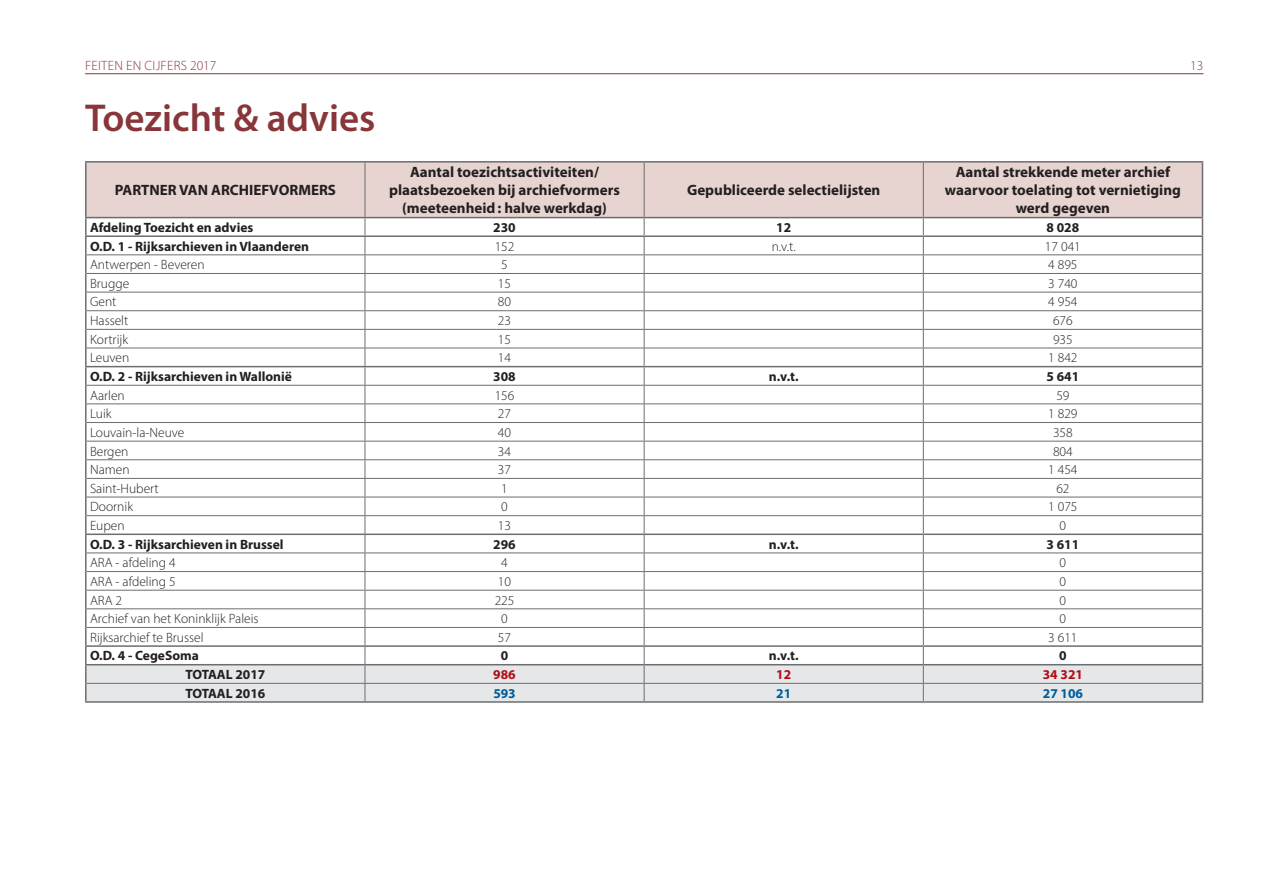
<style>
.page{position:relative;width:1263px;height:893px;background:#fff}
.page>*{position:absolute;margin:0;border:0;box-sizing:border-box;transform-origin:0 0}
.t1{font:600 39px "Myriad Pro";color:#883639}
.t2{font:700 15px/18px "Myriad Pro";color:#231f20;text-align:center}
.t3{font:300 13.5px "Myriad Pro";color:#231f20}
.t4{font:700 13.5px "Myriad Pro";color:#231f20}
.t5{font:300 13.5px "Myriad Pro";letter-spacing:.02em;color:#883639}
.t6{font:700 13.5px "Myriad Pro";color:#b00d15}
.t7{font:700 13.5px "Myriad Pro";color:#005d9c}
</style>
<div class="page">
<hr style="left:85px;top:73px;width:1118px;height:1px;background:#883639">
<div style="left:87px;top:163px;width:1115px;height:54px;background:#e7d4d0"></div>
<hr style="left:85px;top:701px;width:280px;height:2px;background:#6c6d70">
<hr style="left:365px;top:701px;width:279px;height:2px;background:#6c6d70">
<hr style="left:644px;top:701px;width:279px;height:2px;background:#6c6d70">
<hr style="left:923px;top:701px;width:280px;height:2px;background:#6c6d70">
<hr style="left:85px;top:161px;width:280px;height:2px;background:#6c6d70">
<hr style="left:85px;top:163px;width:2px;height:54px;background:#6c6d70">
<hr style="left:365px;top:161px;width:279px;height:2px;background:#6c6d70">
<hr style="left:644px;top:161px;width:279px;height:2px;background:#6c6d70">
<hr style="left:923px;top:161px;width:280px;height:2px;background:#6c6d70">
<hr style="left:1202px;top:163px;width:1px;height:54px;background:#6c6d70">
<hr style="left:85px;top:217px;width:280px;height:1px;background:#6c6d70">
<hr style="left:365px;top:217px;width:279px;height:1px;background:#6c6d70">
<hr style="left:644px;top:217px;width:279px;height:1px;background:#6c6d70">
<hr style="left:923px;top:217px;width:280px;height:1px;background:#6c6d70">
<hr style="left:365px;top:163px;width:1px;height:54px;background:#6c6d70">
<hr style="left:644px;top:163px;width:1px;height:54px;background:#6c6d70">
<hr style="left:923px;top:163px;width:1px;height:54px;background:#6c6d70">
<svg style="left:85px;top:218px;width:1118px;height:484px"></svg>
<hr style="left:87px;top:683px;width:278px;height:1px;background:#6c6d70">
<hr style="left:365px;top:683px;width:279px;height:1px;background:#6c6d70">
<hr style="left:644px;top:683px;width:279px;height:1px;background:#6c6d70">
<hr style="left:923px;top:683px;width:279px;height:1px;background:#6c6d70">
<p class="t5" style="left:85px;top:57px;width:133px">FEITEN EN CIJFERS 2017</p>
<p class="t5" style="left:1190px;top:57px;width:15px">13</p>
<h1 class="t1" style="left:85px;top:93px;width:292px">Toezicht &amp; advies</h1>
<p class="t2" style="left:115px;top:181px;width:223px">PARTNER VAN ARCHIEFVORMERS</p>
<p class="t2" style="left:389px;top:163px;width:232px">Aantal toezichtsactiviteiten/ plaatsbezoeken bij archiefvormers (meeteenheid: halve werkdag)</p>
<p class="t2" style="left:687px;top:181px;width:195px">Gepubliceerde selectielijsten</p>
<p class="t2" style="left:945px;top:163px;width:237px">Aantal strekkende meter archief waarvoor toelating tot vernietiging werd gegeven</p>
<p class="t4" style="left:90px;top:219px;width:165px">Afdeling Toezicht en advies</p>
<p class="t4" style="left:493px;top:219px;width:24px">230</p>
<p class="t4" style="left:776px;top:219px;width:16px">12</p>
<p class="t4" style="left:1046px;top:219px;width:34px">8 028</p>
<p class="t4" style="left:90px;top:237px;width:221px">O.D. 1 - Rijksarchieven in Vlaanderen</p>
<p class="t3" style="left:495px;top:238px;width:21px">152</p>
<p class="t3" style="left:772px;top:238px;width:26px">n.v.t.</p>
<p class="t3" style="left:1045px;top:238px;width:37px">17 041</p>
<p class="t3" style="left:90px;top:257px;width:116px">Antwerpen - Beveren</p>
<p class="t3" style="left:501px;top:257px;width:8px">5</p>
<p class="t3" style="left:1048px;top:257px;width:31px">4 895</p>
<p class="t3" style="left:90px;top:275px;width:41px">Brugge</p>
<p class="t3" style="left:498px;top:275px;width:15px">15</p>
<p class="t3" style="left:1048px;top:275px;width:31px">3 740</p>
<p class="t3" style="left:90px;top:294px;width:28px">Gent</p>
<p class="t3" style="left:498px;top:294px;width:15px">80</p>
<p class="t3" style="left:1048px;top:294px;width:31px">4 954</p>
<p class="t3" style="left:90px;top:312px;width:40px">Hasselt</p>
<p class="t3" style="left:498px;top:312px;width:15px">23</p>
<p class="t3" style="left:1053px;top:312px;width:21px">676</p>
<p class="t3" style="left:90px;top:331px;width:40px">Kortrijk</p>
<p class="t3" style="left:498px;top:331px;width:15px">15</p>
<p class="t3" style="left:1053px;top:331px;width:21px">935</p>
<p class="t3" style="left:90px;top:350px;width:41px">Leuven</p>
<p class="t3" style="left:498px;top:350px;width:15px">14</p>
<p class="t3" style="left:1048px;top:350px;width:31px">1 842</p>
<p class="t4" style="left:90px;top:368px;width:203px">O.D. 2 - Rijksarchieven in Wallonië</p>
<p class="t4" style="left:493px;top:368px;width:24px">308</p>
<p class="t4" style="left:769px;top:368px;width:31px">n.v.t.</p>
<p class="t4" style="left:1046px;top:368px;width:34px">5 641</p>
<p class="t3" style="left:90px;top:387px;width:36px">Aarlen</p>
<p class="t3" style="left:495px;top:387px;width:21px">156</p>
<p class="t3" style="left:1056px;top:387px;width:15px">59</p>
<p class="t3" style="left:90px;top:406px;width:23px">Luik</p>
<p class="t3" style="left:498px;top:406px;width:15px">27</p>
<p class="t3" style="left:1048px;top:406px;width:31px">1 829</p>
<p class="t3" style="left:90px;top:424px;width:96px">Louvain-la-Neuve</p>
<p class="t3" style="left:498px;top:424px;width:15px">40</p>
<p class="t3" style="left:1053px;top:424px;width:21px">358</p>
<p class="t3" style="left:90px;top:443px;width:40px">Bergen</p>
<p class="t3" style="left:498px;top:443px;width:15px">34</p>
<p class="t3" style="left:1053px;top:443px;width:21px">804</p>
<p class="t3" style="left:90px;top:462px;width:41px">Namen</p>
<p class="t3" style="left:498px;top:462px;width:15px">37</p>
<p class="t3" style="left:1048px;top:462px;width:31px">1 454</p>
<p class="t3" style="left:90px;top:480px;width:70px">Saint-Hubert</p>
<p class="t3" style="left:501px;top:480px;width:8px">1</p>
<p class="t3" style="left:1056px;top:480px;width:15px">62</p>
<p class="t3" style="left:90px;top:499px;width:45px">Doornik</p>
<p class="t3" style="left:501px;top:499px;width:8px">0</p>
<p class="t3" style="left:1048px;top:499px;width:31px">1 075</p>
<p class="t3" style="left:90px;top:517px;width:36px">Eupen</p>
<p class="t3" style="left:498px;top:517px;width:15px">13</p>
<p class="t3" style="left:1059px;top:517px;width:8px">0</p>
<p class="t4" style="left:90px;top:535px;width:195px">O.D. 3 - Rijksarchieven in Brussel</p>
<p class="t4" style="left:493px;top:535px;width:24px">296</p>
<p class="t4" style="left:769px;top:535px;width:31px">n.v.t.</p>
<p class="t4" style="left:1046px;top:535px;width:34px">3 611</p>
<p class="t3" style="left:90px;top:555px;width:87px">ARA - afdeling 4</p>
<p class="t3" style="left:501px;top:555px;width:8px">4</p>
<p class="t3" style="left:1059px;top:555px;width:8px">0</p>
<p class="t3" style="left:90px;top:573px;width:87px">ARA - afdeling 5</p>
<p class="t3" style="left:498px;top:573px;width:15px">10</p>
<p class="t3" style="left:1059px;top:573px;width:8px">0</p>
<p class="t3" style="left:90px;top:592px;width:34px">ARA 2</p>
<p class="t3" style="left:495px;top:592px;width:21px">225</p>
<p class="t3" style="left:1059px;top:592px;width:8px">0</p>
<p class="t3" style="left:90px;top:611px;width:170px">Archief van het Koninklijk Paleis</p>
<p class="t3" style="left:501px;top:611px;width:8px">0</p>
<p class="t3" style="left:1059px;top:611px;width:8px">0</p>
<p class="t3" style="left:90px;top:629px;width:115px">Rijksarchief te Brussel</p>
<p class="t3" style="left:498px;top:629px;width:15px">57</p>
<p class="t3" style="left:1048px;top:629px;width:31px">3 611</p>
<p class="t4" style="left:90px;top:647px;width:110px">O.D. 4 - CegeSoma</p>
<p class="t4" style="left:501px;top:647px;width:9px">0</p>
<p class="t4" style="left:769px;top:647px;width:31px">n.v.t.</p>
<p class="t4" style="left:1059px;top:647px;width:9px">0</p>
<p class="t4" style="left:185px;top:666px;width:82px">TOTAAL 2017</p>
<p class="t6" style="left:493px;top:666px;width:24px">986</p>
<p class="t6" style="left:776px;top:666px;width:16px">12</p>
<p class="t6" style="left:1043px;top:666px;width:42px">34 321</p>
<p class="t4" style="left:185px;top:684px;width:82px">TOTAAL 2016</p>
<p class="t7" style="left:493px;top:684px;width:24px">593</p>
<p class="t7" style="left:776px;top:684px;width:16px">21</p>
<p class="t7" style="left:1043px;top:684px;width:42px">27 106</p>
</div>
